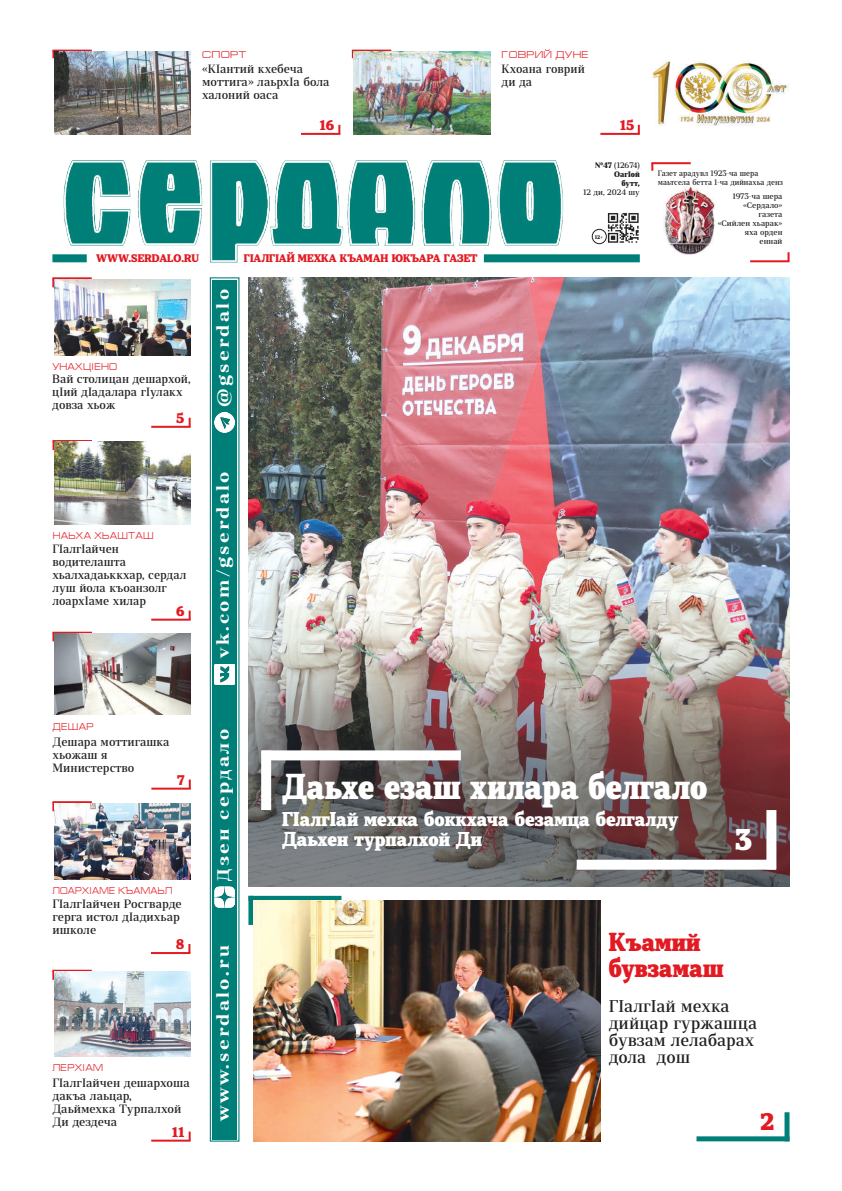
<style>
.page{position:relative;width:842px;height:1191px;background:#fff}
.page>*{position:absolute;margin:0;border:0;box-sizing:border-box;transform-origin:0 0}
.t1{font:800 36px "Rolleston Text";color:#fff;scale:.93 1}
.t2{font:800 30px "Rolleston Text";color:#fff}
.t3{font:800 26px/26px "Rolleston Text";color:#e21a21}
.t4{font:800 24px "Rolleston Text";color:#e21a21}
.t5{font:800 20px/20px "Rolleston Text";color:#fff}
.t6{font:700 17px "Brygada 1918";letter-spacing:.12em;color:#fff;scale:1.14 1}
.t7{font:500 17px/17px "Rolleston Display";color:#231f20}
.t8{font:800 14px "Rolleston Text";color:#e21a21}
.t9{font:500 12px/13px "Rolleston Display";color:#231f20}
.t10{font:800 11px "Rolleston Text";color:#e21a21}
.t11{font:10px "Europe Ext";letter-spacing:.03em;color:#e21a21;scale:.88 1}
.t12{font:10px "Europe Ext";letter-spacing:.03em;color:#e21a21;scale:.83 1}
.t13{font:10px "Europe Ext";letter-spacing:.03em;color:#e21a21;scale:.96 1}
.t14{font:10px "Europe Ext";letter-spacing:.03em;color:#e21a21}
.t15{font:500 8px/9px "Rolleston Display";color:#231f20;text-align:right}
.t16{font:500 8px/9px "Rolleston Display";color:#231f20;scale:.94 1}
.t17{font:800 8px/9px "Rolleston Display";color:#231f20;text-align:right}
.t18{font:800 5.3px "Rolleston Display";color:#231f20}
.s1{font-weight:500}
</style>
<div class="page">
<img style="left:608px;top:213px;width:31px;height:30px">
<img style="left:664px;top:187px;width:52px;height:67px">
<div style="left:52px;top:254px;width:35px;height:8px;background:#007f78"></div>
<div style="left:484px;top:254px;width:156px;height:8px;background:#007f78"></div>
<hr style="left:301px;top:133px;width:39px;height:2px;background:#e21a21">
<svg style="left:338px;top:125px;width:2px;height:8px"></svg>
<hr style="left:600px;top:133px;width:40px;height:2px;background:#e21a21">
<svg style="left:638px;top:125px;width:2px;height:9px"></svg>
<hr style="left:52px;top:50px;width:40px;height:2px;background:#e21a21">
<svg style="left:52px;top:51px;width:2px;height:7px"></svg>
<hr style="left:352px;top:50px;width:39px;height:2px;background:#e21a21">
<svg style="left:352px;top:51px;width:2px;height:7px"></svg>
<hr style="left:750px;top:260px;width:39px;height:2px;background:#e21a21">
<svg style="left:787px;top:252px;width:2px;height:9px"></svg>
<hr style="left:651px;top:162px;width:40px;height:2px;background:#e21a21">
<svg style="left:651px;top:163px;width:2px;height:8px"></svg>
<div style="left:592px;top:229px;width:15px;height:15px;border:1px solid #231f20;border-radius:50%"></div>
<div style="left:212px;top:280px;width:25px;height:859px;background:#007f78"></div>
<div style="left:210px;top:277px;width:29px;height:864px;border:1px solid #007f78"></div>
<img style="left:215px;top:412px;width:19px;height:20px">
<img style="left:215px;top:664px;width:19px;height:20px">
<hr style="left:151px;top:1139px;width:40px;height:2px;background:#e21a21">
<svg style="left:189px;top:1131px;width:2px;height:9px"></svg>
<hr style="left:52px;top:969px;width:40px;height:2px;background:#e21a21">
<svg style="left:52px;top:971px;width:2px;height:8px"></svg>
<img style="left:54px;top:971px;width:137px;height:85px">
<hr style="left:151px;top:952px;width:39px;height:2px;background:#e21a21">
<svg style="left:188px;top:944px;width:2px;height:8px"></svg>
<hr style="left:52px;top:801px;width:40px;height:2px;background:#e21a21">
<svg style="left:52px;top:802px;width:2px;height:9px"></svg>
<img style="left:54px;top:803px;width:137px;height:76px">
<hr style="left:151px;top:787px;width:40px;height:2px;background:#e21a21">
<svg style="left:189px;top:779px;width:2px;height:9px"></svg>
<hr style="left:52px;top:631px;width:40px;height:2px;background:#e21a21">
<svg style="left:52px;top:633px;width:2px;height:8px"></svg>
<img style="left:54px;top:633px;width:137px;height:81px">
<hr style="left:151px;top:426px;width:40px;height:2px;background:#e21a21">
<svg style="left:189px;top:418px;width:2px;height:9px"></svg>
<hr style="left:52px;top:277px;width:40px;height:2px;background:#e21a21">
<svg style="left:52px;top:278px;width:2px;height:9px"></svg>
<img style="left:54px;top:279px;width:136px;height:77px">
<hr style="left:151px;top:618px;width:40px;height:2px;background:#e21a21">
<svg style="left:189px;top:610px;width:2px;height:9px"></svg>
<hr style="left:53px;top:440px;width:39px;height:2px;background:#e21a21">
<svg style="left:53px;top:441px;width:2px;height:9px"></svg>
<img style="left:55px;top:442px;width:136px;height:83px">
<img style="left:354px;top:52px;width:136px;height:83px">
<img style="left:215px;top:886px;width:20px;height:21px">
<img style="left:54px;top:52px;width:137px;height:83px">
<img style="left:59px;top:160px;width:510px;height:103px">
<img style="left:652px;top:60px;width:135px;height:66px">
<img style="left:248px;top:277px;width:541px;height:609px">
<img style="left:249px;top:601px;width:540px;height:285px">
<div style="left:577px;top:859px;width:199px;height:10px;background:#fff"></div>
<div style="left:766px;top:810px;width:10px;height:59px;background:#fff"></div>
<div style="left:262px;top:750px;width:199px;height:10px;background:#fff"></div>
<div style="left:261px;top:750px;width:10px;height:60px;background:#fff"></div>
<div style="left:696px;top:1136px;width:93px;height:5px;background:#007f78"></div>
<div style="left:784px;top:1112px;width:5px;height:29px;background:#007f78"></div>
<div style="left:248px;top:895px;width:93px;height:5px;background:#007f78"></div>
<div style="left:248px;top:895px;width:5px;height:30px;background:#007f78"></div>
<img style="left:253px;top:900px;width:347px;height:241px">
<p class="t14" style="left:202px;top:49px;width:46px">СПОРТ</p>
<p class="t13" style="left:502px;top:49px;width:92px">ГОВРИЙ ДУНЕ</p>
<p class="t9" style="left:202px;top:62px;width:129px">«КIантий кхебеча моттига» лаьрхIа бола халоний оаса</p>
<p class="t9" style="left:502px;top:62px;width:85px">Кхоана говрий ди да</p>
<p class="t8" style="left:319px;top:116px;width:16px">16</p>
<p class="t8" style="left:620px;top:116px;width:16px">15</p>
<p class="t17" style="left:595px;top:161px;width:46px">№47 <span class="s1">(12674)<br></span>ОагIой бутт,</p>
<p class="t15" style="left:583px;top:188px;width:58px">12 ди, 2024 шу</p>
<p class="t10" style="left:96px;top:251px;width:104px">WWW.SERDALO.RU</p>
<p class="t10" style="left:244px;top:251px;width:235px">ГIАЛГIАЙ МЕХКА КЪАМАН ЮКЪАРА ГАЗЕТ</p>
<p class="t11" style="left:52px;top:361px;width:75px">УНАХЦIЕНО</p>
<p class="t9" style="left:52px;top:372px;width:140px">Вай столицан дешархой, цIий дIадалара гIулакх довза хьож</p>
<p class="t8" style="left:176px;top:409px;width:10px">5</p>
<h3 class="t6" style="left:212px;top:407px;width:105px;rotate:-90deg">@gserdalo</h3>
<p class="t18" style="left:595px;top:233px;width:10px">12+</p>
<p class="t16" style="left:658px;top:168px;width:135px">Газет арадувл 1923-ча шера маьтсела бетта 1-ча дийнахьа денз</p>
<p class="t15" style="left:718px;top:191px;width:66px">1973-ча шера «Сердало» газета<br>«Сийлен хьарак» яха орден<br>еннай</p>
<p class="t11" style="left:53px;top:530px;width:116px">НАЬХА ХЬАШТАШ</p>
<p class="t9" style="left:52px;top:542px;width:135px">ГIалгIайчен водителашта хьалхадаьккхар, сердал луш йола къоанзолг лоархIаме хилар</p>
<p class="t8" style="left:176px;top:602px;width:10px">6</p>
<h3 class="t6" style="left:212px;top:658px;width:165px;rotate:-90deg">vk.com/gserdalo</h3>
<p class="t11" style="left:53px;top:721px;width:48px">ДЕШАР</p>
<p class="t9" style="left:53px;top:735px;width:119px">Дешара моттигашка хьожаш я<br>Министерство</p>
<p class="t8" style="left:177px;top:771px;width:9px">7</p>
<p class="t12" style="left:52px;top:885px;width:146px">ЛОАРХIАМЕ КЪАМАЬЛ</p>
<p class="t9" style="left:52px;top:897px;width:131px">ГIалгIайчен Росгварде герга истол дIадихьар ишколе</p>
<p class="t11" style="left:52px;top:1062px;width:59px">ЛЕРХIАМ</p>
<p class="t8" style="left:176px;top:935px;width:10px">8</p>
<p class="t9" style="left:52px;top:1076px;width:139px">ГIалгIайчен дешархоша дакъа лаьцар,<br>Даьймехка Турпалхой<br>Ди дездеча</p>
<p class="t8" style="left:172px;top:1123px;width:14px">11</p>
<h3 class="t6" style="left:212px;top:881px;width:135px;rotate:-90deg">Дзен сердало</h3>
<h3 class="t6" style="left:212px;top:1120px;width:155px;rotate:-90deg">www.serdalo.ru</h3>
<h1 class="t1" style="left:282px;top:763px;width:459px">Даьхе езаш хилара белгало</h1>
<h3 class="t5" style="left:282px;top:808px;width:397px">ГIалгIай мехка боккхача безамца белгалду<br>Даьхен турпалхой Ди</h3>
<h2 class="t2" style="left:735px;top:820px;width:19px">3</h2>
<h3 class="t3" style="left:609px;top:928px;width:116px">Къамий бувзамаш</h3>
<h3 class="t7" style="left:609px;top:998px;width:150px">ГIалгIай мехка дийцар гуржашца бувзам лелабарах дола дош</h3>
<h3 class="t4" style="left:760px;top:1106px;width:15px">2</h3>
</div>
